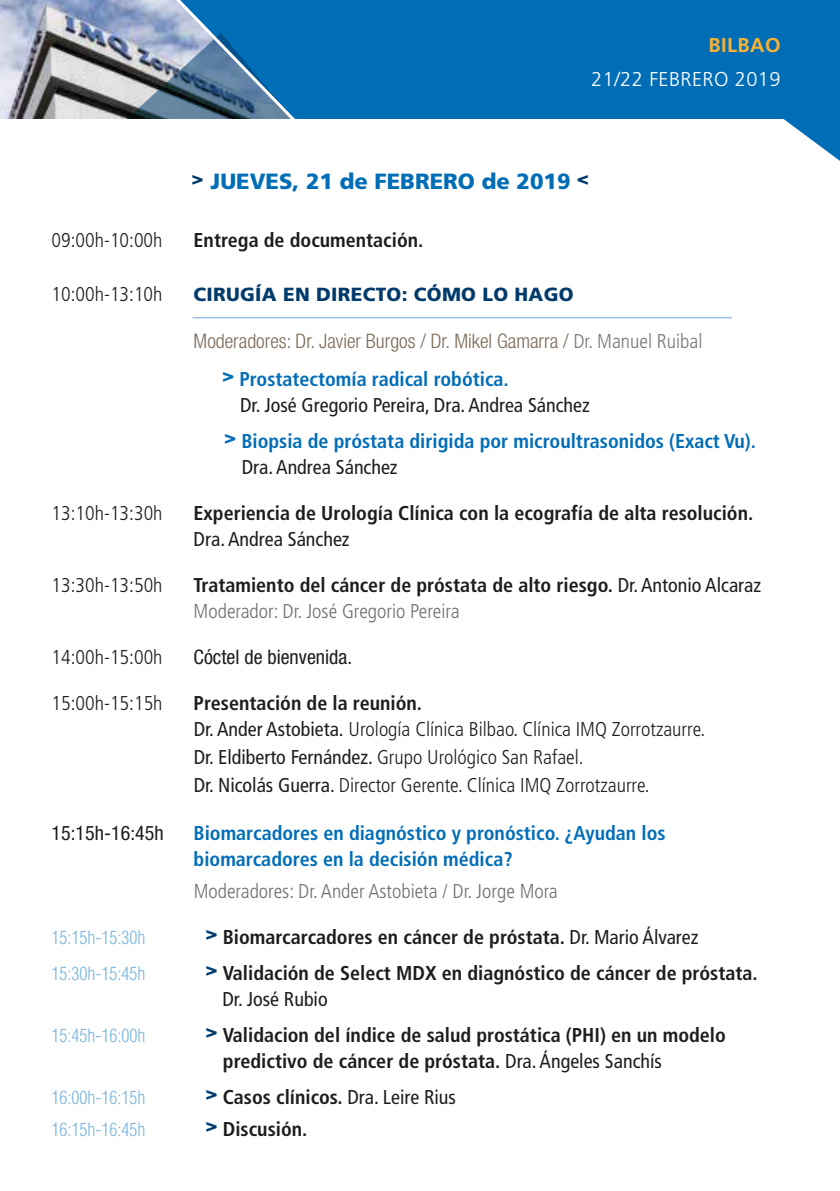
<style>
.page{position:relative;width:840px;height:1191px;background:#fff}
.page>*{position:absolute;margin:0;border:0;box-sizing:border-box;transform-origin:0 0}
.t1{font:900 22px "Frutiger";color:#006db7}
.t2{font:700 condensed 20px/26px "Frutiger LT Std";color:#1d1d1b}
.t3{font:300 condensed 20px/26px "Frutiger LT Std";color:#1d1d1b}
.t4{font:700 condensed 20px/26px "Frutiger LT Std";color:#006db7}
.t5{font:condensed 20px/26px "Frutiger LT Std";color:#1d1d1b}
.t6{font:300 condensed 20px "Helvetica Neue LT Std";color:#7b6a58}
.t7{font:300 condensed 20px "Frutiger LT Std";color:#6d6e72}
.t8{font:condensed 20px "Helvetica Neue LT Std";color:#1d1d1b}
.t9{font:300 20px "Frutiger LT Std";letter-spacing:.02em;color:#fff}
.t10{font:700 20px "Frutiger";letter-spacing:.02em;color:#f9b234}
.t11{font:900 19px "Frutiger";letter-spacing:.015em;color:#003b6c}
.t12{font:300 condensed 18px "Helvetica LT Std";color:rgb(30 133 199/.6)}
.s1{font-family:"Frutiger LT Std";color:#777}
.s2{font-weight:700;color:#006db7}
.s3{font-weight:400;color:#1d1d1b}
.s4{font-weight:400}
.s5{font-weight:300;color:#6d6e72}
.s6{font-weight:700}
.s7{font-family:"Helvetica Neue LT Std";font-weight:400}
</style>
<div class="page">
<svg style="left:306px;top:0;width:533px;height:160px;fill:#006db7"></svg>
<img style="left:0;top:0;width:126px;height:119px">
<svg style="left:126px;top:0;width:180px;height:129px;background:#5c8cb2"></svg>
<hr style="left:192px;top:317px;width:539px;height:1px;background:#6ea9dc">
<p class="t10" style="left:708px;top:33px;width:73px">BILBAO</p>
<p class="t9" style="left:591px;top:68px;width:191px">21/22 FEBRERO 2019</p>
<p class="t1" style="left:192px;top:168px;width:398px"><sup>&gt;</sup> JUEVES, 21 de FEBRERO de 2019 <sup>&lt;</sup></p>
<p class="t3" style="left:52px;top:228px;width:112px">09:00h-10:00h</p>
<p class="t2" style="left:193px;top:227px;width:231px">Entrega de documentación.</p>
<p class="t3" style="left:52px;top:282px;width:112px">10:00h-13:10h</p>
<p class="t11" style="left:193px;top:283px;width:381px">CIRUGÍA EN DIRECTO: CÓMO LO HAGO</p>
<p class="t6" style="left:193px;top:330px;width:510px">Moderadores: Dr. Javier Burgos / Dr. Mikel Gamarra / <span class="s1">Dr. Manuel Ruibal</span></p>
<p class="t5" style="left:240px;top:366px;width:351px;text-indent:-18px"><sup>&gt;</sup> <span class="s2">Prostatectomía radical robótica.<br></span>Dr. José Gregorio Pereira, Dra. Andrea Sánchez</p>
<p class="t4" style="left:241px;top:428px;width:515px;text-indent:-17px"><sup>&gt;</sup> Biopsia de próstata dirigida por microultrasonidos (Exact Vu).<br><span class="s3">Dra. Andrea Sánchez</span></p>
<p class="t3" style="left:52px;top:500px;width:112px">13:10h-13:30h</p>
<p class="t2" style="left:193px;top:500px;width:561px">Experiencia de Urología Clínica con la ecografía de alta resolución.</p>
<p class="t5" style="left:193px;top:526px;width:157px">Dra. Andrea Sánchez</p>
<p class="t3" style="left:52px;top:572px;width:112px">13:30h-13:50h</p>
<p class="t2" style="left:193px;top:572px;width:568px">Tratamiento del cáncer de próstata de alto riesgo. <span class="s4">Dr. Antonio Alcaraz<br></span><span class="s5">Moderador: Dr. José Gregorio Pereira</span></p>
<p class="t3" style="left:52px;top:644px;width:112px">14:00h-15:00h</p>
<p class="t8" style="left:193px;top:645px;width:160px">Cóctel de bienvenida.</p>
<p class="t3" style="left:52px;top:690px;width:112px">15:00h-15:15h</p>
<p class="t3" style="left:193px;top:690px;width:513px"><span class="s6">Presentación de la reunión.<br></span><span class="s4">Dr. Ander Astobieta.</span> Urología Clínica Bilbao. Clínica IMQ Zorrotzaurre.</p>
<p class="t3" style="left:193px;top:743px;width:457px;line-height:28px"><span class="s4">Dr. Eldiberto Fernández.</span> Grupo Urológico San Rafael.<br><span class="s4">Dr. Nicolás Guerra</span><span class="s7">.</span> Director Gerente. Clínica IMQ Zorrotzaurre.</p>
<p class="t8" style="left:52px;top:821px;width:113px">15:15h-16:45h</p>
<p class="t4" style="left:193px;top:820px;width:473px">Biomarcadores en diagnóstico y pronóstico. ¿Ayudan los biomarcadores en la decisión médica?</p>
<p class="t7" style="left:193px;top:880px;width:365px">Moderadores: Dr. Ander Astobieta / Dr. Jorge Mora</p>
<p class="t12" style="left:52px;top:926px;width:95px">15:15h-15:30h</p>
<p class="t2" style="left:206px;top:924px;width:494px"><sup>&gt;</sup> Biomarcarcadores en cáncer de próstata. <span class="s4">Dr. Mario Álvarez</span></p>
<p class="t12" style="left:52px;top:962px;width:95px">15:30h-15:45h</p>
<p class="t2" style="left:222px;top:960px;width:536px;text-indent:-16px"><sup>&gt;</sup> Validación de Select MDX en diagnóstico de cáncer de próstata.<br><span class="s4">Dr. José Rubio</span></p>
<p class="t12" style="left:52px;top:1024px;width:95px">15:45h-16:00h</p>
<p class="t2" style="left:223px;top:1022px;width:504px;text-indent:-17px"><sup>&gt;</sup> Validacion del índice de salud prostática (PHI) en un modelo predictivo de cáncer de próstata. <span class="s4">Dra. Ángeles Sanchís</span></p>
<p class="t12" style="left:52px;top:1086px;width:95px">16:00h-16:15h</p>
<p class="t2" style="left:206px;top:1084px;width:251px"><sup>&gt;</sup> Casos clínicos. <span class="s4">Dra. Leire Rius</span></p>
<p class="t12" style="left:52px;top:1118px;width:95px">16:15h-16:45h</p>
<p class="t2" style="left:206px;top:1116px;width:103px"><sup>&gt;</sup> Discusión.</p>
</div>
